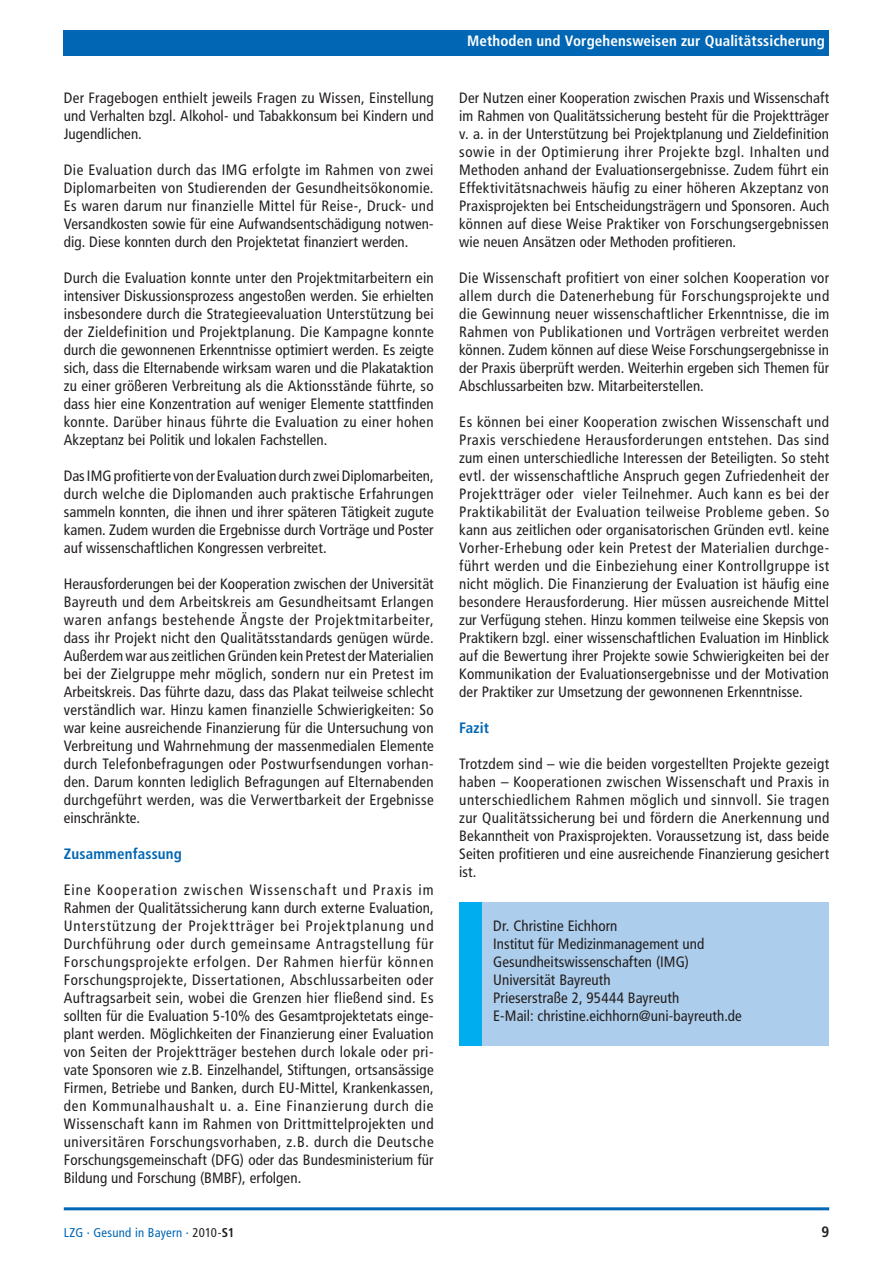
<style>
.page{position:relative;width:893px;height:1263px;background:#fff}
.page>*{position:absolute;margin:0;border:0;box-sizing:border-box;transform-origin:0 0}
.t1{font:condensed 15px/18px "Frutiger LT";letter-spacing:.005em;color:#231f20;text-align:justify}
.t2{font:700 condensed 15px "Frutiger LT";letter-spacing:.01em;color:#fff}
.t3{font:700 condensed 15px "Frutiger LT";letter-spacing:.01em;color:#0166b3}
.t4{font:700 condensed 15px "Frutiger LT";color:#231f20}
.t5{font:condensed 12.75px "Frutiger LT";letter-spacing:.015em;color:#0166b3}
.s1{color:#231f20}
.s2{font-weight:700;color:#231f20}
</style>
<div class="page">
<hr style="left:64px;top:1207px;width:765px;height:3px;background:#0166b3">
<div style="left:64px;top:30px;width:765px;height:25px;background:#0166b3"></div>
<div style="left:459px;top:902px;width:370px;height:144px;background:#accdeb"></div>
<div style="left:459px;top:902px;width:23px;height:144px;background:#00aeef"></div>
<p class="t1" style="left:64px;top:89px;width:371px">Der Fragebogen enthielt jeweils Fragen zu Wissen, Einstellung und Verhalten bzgl. Alkohol- und Tabakkonsum bei Kindern und Jugendlichen.</p>
<p class="t1" style="left:64px;top:161px;width:371px">Die Evaluation durch das IMG erfolgte im Rahmen von zwei Diplomarbeiten von Studierenden der Gesundheitsökonomie.<br>Es waren darum nur finanzielle Mittel für Reise-, Druck- und Versandkosten sowie für eine Aufwandsentschädigung notwen&shy;dig. Diese konnten durch den Projektetat finanziert werden.</p>
<p class="t1" style="left:64px;top:269px;width:372px">Durch die Evaluation konnte unter den Projektmitarbeitern ein intensiver Diskussionsprozess angestoßen werden. Sie erhielten insbesondere durch die Strategieevaluation Unterstützung bei der Zieldefinition und Projektplanung. Die Kampagne konnte durch die gewonnenen Erkenntnisse optimiert werden. Es zeigte sich, dass die Elternabende wirksam waren und die Plakataktion zu einer größeren Verbreitung als die Aktionsstände führte, so dass hier eine Konzentration auf weniger Elemente stattfinden konnte. Darüber hinaus führte die Evaluation zu einer hohen Akzeptanz bei Politik und lokalen Fachstellen.</p>
<p class="t1" style="left:64px;top:467px;width:371px">Das IMG profitierte von der Evaluation durch zwei Diplomarbeiten, durch welche die Diplomanden auch praktische Erfahrungen sammeln konnten, die ihnen und ihrer späteren Tätigkeit zugute kamen. Zudem wurden die Ergebnisse durch Vorträge und Poster auf wissenschaftlichen Kongressen verbreitet.</p>
<p class="t1" style="left:64px;top:575px;width:372px">Herausforderungen bei der Kooperation zwischen der Universität Bayreuth und dem Arbeitskreis am Gesundheitsamt Erlangen waren anfangs bestehende Ängste der Projektmitarbeiter, dass ihr Projekt nicht den Qualitätsstandards genügen würde.<br>Außerdem war aus zeitlichen Gründen kein Pretest der Materialien bei der Zielgruppe mehr möglich, sondern nur ein Pretest im Arbeitskreis. Das führte dazu, dass das Plakat teilweise schlecht verständlich war. Hinzu kamen finanzielle Schwierigkeiten: So war keine ausreichende Finanzierung für die Untersuchung von Verbreitung und Wahrnehmung der massenmedialen Elemente durch Telefonbefragungen oder Postwurfsendungen vorhan&shy;den. Darum konnten lediglich Befragungen auf Elternabenden durchgeführt werden, was die Verwertbarkeit der Ergebnisse einschränkte.</p>
<p class="t3" style="left:64px;top:845px;width:120px">Zusammenfassung</p>
<p class="t1" style="left:64px;top:881px;width:371px">Eine Kooperation zwischen Wissenschaft und Praxis im Rahmen der Qualitätssicherung kann durch externe Evaluation, Unterstützung der Projektträger bei Projektplanung und Durchführung oder durch gemeinsame Antragstellung für Forschungsprojekte erfolgen. Der Rahmen hierfür können Forschungsprojekte, Dissertationen, Abschlussarbeiten oder Auftragsarbeit sein, wobei die Grenzen hier fließend sind. Es sollten für die Evaluation 5-10% des Gesamtprojektetats einge&shy;plant werden. Möglichkeiten der Finanzierung einer Evaluation von Seiten der Projektträger bestehen durch lokale oder pri&shy;vate Sponsoren wie z.B. Einzelhandel, Stiftungen, ortsansässige Firmen, Betriebe und Banken, durch EU-Mittel, Krankenkassen, den Kommunalhaushalt u. a. Eine Finanzierung durch die Wissenschaft kann im Rahmen von Drittmittelprojekten und universitären Forschungsvorhaben, z.B. durch die Deutsche Forschungsgemeinschaft (DFG) oder das Bundesministerium für Bildung und Forschung (BMBF), erfolgen.</p>
<p class="t2" style="left:467px;top:32px;width:359px">Methoden und Vorgehensweisen zur Qualitätssicherung</p>
<p class="t1" style="left:459px;top:89px;width:371px">Der Nutzen einer Kooperation zwischen Praxis und Wissenschaft im Rahmen von Qualitätssicherung besteht für die Projektträger v. a. in der Unterstützung bei Projektplanung und Zieldefinition sowie in der Optimierung ihrer Projekte bzgl. Inhalten und Methoden anhand der Evaluationsergebnisse. Zudem führt ein Effektivitätsnachweis häufig zu einer höheren Akzeptanz von Praxisprojekten bei Entscheidungsträgern und Sponsoren. Auch können auf diese Weise Praktiker von Forschungsergebnissen wie neuen Ansätzen oder Methoden profitieren.</p>
<p class="t1" style="left:459px;top:269px;width:371px">Die Wissenschaft profitiert von einer solchen Kooperation vor allem durch die Datenerhebung für Forschungsprojekte und die Gewinnung neuer wissenschaftlicher Erkenntnisse, die im Rahmen von Publikationen und Vorträgen verbreitet werden können. Zudem können auf diese Weise Forschungsergebnisse in der Praxis überprüft werden. Weiterhin ergeben sich Themen für Abschlussarbeiten bzw. Mitarbeiterstellen.</p>
<p class="t1" style="left:459px;top:413px;width:372px">Es können bei einer Kooperation zwischen Wissenschaft und Praxis verschiedene Herausforderungen entstehen. Das sind zum einen unterschiedliche Interessen der Beteiligten. So steht evtl. der wissenschaftliche Anspruch gegen Zufriedenheit der Projektträger oder vieler Teilnehmer. Auch kann es bei der Praktikabilität der Evaluation teilweise Probleme geben. So kann aus zeitlichen oder organisatorischen Gründen evtl. keine Vorher-Erhebung oder kein Pretest der Materialien durchge&shy;führt werden und die Einbeziehung einer Kontrollgruppe ist nicht möglich. Die Finanzierung der Evaluation ist häufig eine besondere Herausforderung. Hier müssen ausreichende Mittel zur Verfügung stehen. Hinzu kommen teilweise eine Skepsis von Praktikern bzgl. einer wissenschaftlichen Evaluation im Hinblick auf die Bewertung ihrer Projekte sowie Schwierigkeiten bei der Kommunikation der Evaluationsergebnisse und der Motivation der Praktiker zur Umsetzung der gewonnenen Erkenntnisse.</p>
<p class="t3" style="left:459px;top:719px;width:31px">Fazit</p>
<p class="t1" style="left:459px;top:755px;width:371px">Trotzdem sind – wie die beiden vorgestellten Projekte gezeigt haben – Kooperationen zwischen Wissenschaft und Praxis in unterschiedlichem Rahmen möglich und sinnvoll. Sie tragen zur Qualitätssicherung bei und fördern die Anerkennung und Bekanntheit von Praxisprojekten. Voraussetzung ist, dass beide Seiten profitieren und eine ausreichende Finanzierung gesichert ist.</p>
<p class="t1" style="left:493px;top:917px;width:250px;text-align:left">Dr. Christine Eichhorn<br>Institut für Medizinmanagement und Gesundheitswissenschaften (IMG)<br>Universität Bayreuth<br>Prieserstraße 2, 95444 Bayreuth<br>E-Mail: christine.eichhorn@uni-bayreuth.de</p>
<p class="t5" style="left:64px;top:1225px;width:172px">LZG · Gesund in Bayern · <span class="s1">2010-</span><span class="s2">S1</span></p>
<p class="t4" style="left:821px;top:1223px;width:9px">9</p>
</div>
